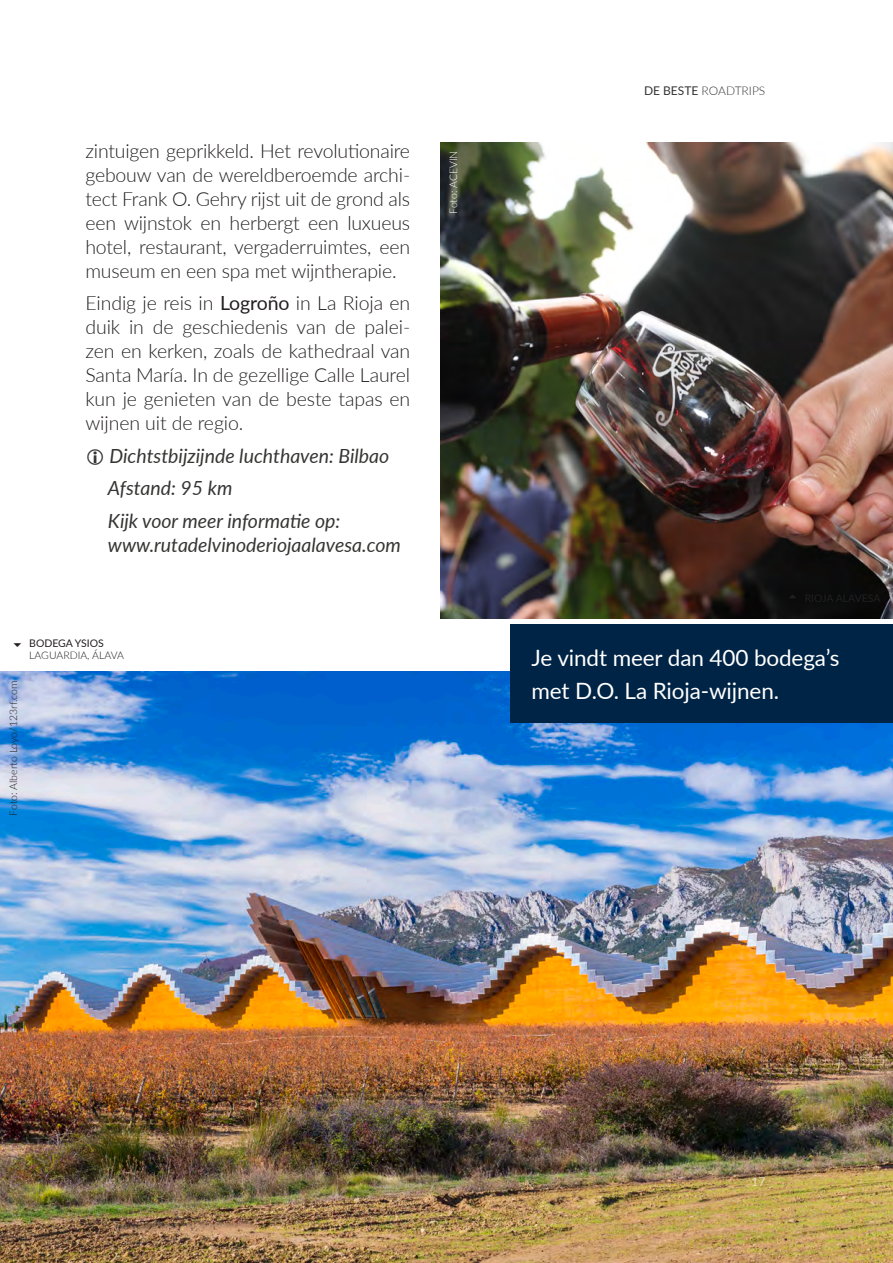
<style>
.page{position:relative;width:893px;height:1263px;background:#fff}
.page>*{position:absolute;margin:0;border:0;box-sizing:border-box;transform-origin:0 0}
.Destacado{font:22.5px "Lato";letter-spacing:-.005em;color:#fff}
.Body{font:300 19.5px/24px "Lato";letter-spacing:-.01em;color:#231f20;text-align:justify}
.INFO2{font:italic 19.5px/24px "Lato";color:#353534}
.t1{font:300 12px "Lato";color:#353534}
.t2{font:300 12px "Lato";color:#fff}
.PIE_ARRIBA{font:300 10.5px "Lato";color:#231f20}
.SUBPIE_ARRIBA{font:300 10.5px "Lato";color:#231f20}
.t3{font:10.5px "Lato";color:#231f20}
.PIE_ARRIBA-2{font:300 10.5px "Lato";color:#fff}
.s1{font-weight:400}
</style>
<div class="page">
<img style="left:0;top:672px;width:893px;height:591px">
<img style="left:440px;top:142px;width:453px;height:477px">
<div style="left:510px;top:624px;width:383px;height:98px;background:#002445"></div>
<svg style="left:789px;top:595px;width:8px;height:3px"></svg>
<p class="Body" style="left:85px;top:138px;width:326px">zintuigen geprikkeld. Het revolutionaire gebouw van de wereldberoemde archi&shy;tect Frank O. Gehry rijst uit de grond als een wijnstok en herbergt een luxueus hotel, restaurant, vergaderruimtes, een museum en een spa met wijntherapie.</p>
<p class="Body" style="left:85px;top:291px;width:326px">Eindig je reis in <span class="s1">Logroño</span> in La Rioja en duik in de geschiedenis van de palei&shy;zen en kerken, zoals de kathedraal van Santa María. In de gezellige Calle Laurel kun je genieten van de beste tapas en wijnen uit de regio.</p>
<p class="INFO2" style="left:110px;top:443px;width:281px">Dichtstbijzijnde luchthaven: Bilbao</p>
<p class="INFO2" style="left:108px;top:475px;width:126px">Afstand: 95 km</p>
<p class="INFO2" style="left:108px;top:508px;width:294px">Kijk voor meer informatie op: www.rutadelvinoderiojaalavesa.com</p>
<p class="PIE_ARRIBA" style="left:6px;top:815px;width:137px;rotate:-90deg">Foto: Alberto Loyo/123rf.com</p>
<p class="t3" style="left:29px;top:635px;width:76px">BODEGA YSIOS</p>
<p class="SUBPIE_ARRIBA" style="left:29px;top:648px;width:96px">LAGUARDIA, ÁLAVA</p>
<p class="PIE_ARRIBA-2" style="left:446px;top:214px;width:65px;rotate:-90deg">Foto: ACEVIN</p>
<p class="t1" style="left:644px;top:82px;width:123px"><span class="s1">DE BESTE</span> ROADTRIPS</p>
<p class="Destacado" style="left:531px;top:641px;width:310px">Je vindt meer dan 400 bodega’s</p>
<p class="Destacado" style="left:531px;top:674px;width:249px">met D.O. La Rioja-wijnen.</p>
<p class="t2" style="left:751px;top:1173px;width:15px">17</p>
</div>
